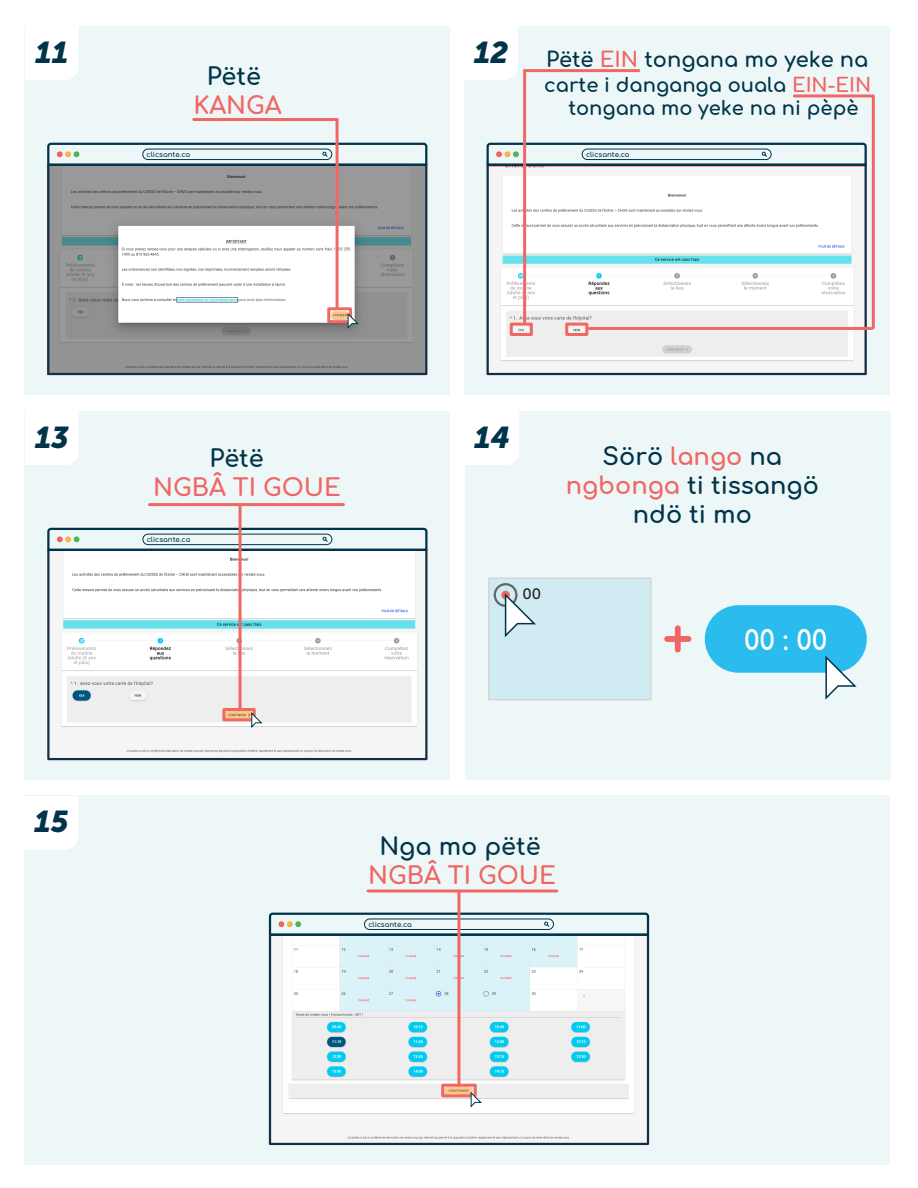
<style>
.page{position:relative;width:918px;height:1188px;background:#fff}
.page>*{position:absolute;margin:0;border:0;box-sizing:border-box;transform-origin:0 0}
.t1{font:italic 30px "Museo Sans 900";color:#00344a}
.t2{font:700 27px "Comfortaa";color:#fff}
.t3{font:700 24px/28.8px "Comfortaa";color:#00344a;text-align:center}
.t4{font:700 24px "Comfortaa";color:#f16664}
.t5{font:700 21px "Comfortaa";color:#00344a}
.t6{font:700 19.5px/23.4px "Comfortaa";color:#00344a;text-align:center}
.t7{font:15px "Museo Sans 500";color:#231f20}
.t8{font:700 7.05px "Comfortaa";color:#00344a}
.s1{color:#f16664}
</style>
<div class="page">
<div style="left:24px;top:796px;width:865px;height:369px;background:#edf7f7"></div>
<div style="left:24px;top:796px;width:54px;height:54px;background:#fff"></div>
<div style="left:465px;top:411px;width:425px;height:369px;background:#edf7f7"></div>
<div style="left:465px;top:411px;width:54px;height:54px;background:#fff"></div>
<svg style="left:664px;top:625px;width:27px;height:27px"></svg>
<div style="left:705px;top:605px;width:162px;height:68px;background:#2abced;border-radius:34px"></div>
<div style="left:488px;top:577px;width:164px;height:123px;background:#d0ecf2;border:2px solid #d4d6d4"></div>
<div style="left:494px;top:583px;width:24px;height:24px;border:2px solid #626667;border-radius:50%"></div>
<svg style="left:501px;top:591px;width:9px;height:8px"></svg>
<svg style="left:503px;top:593px;width:33px;height:44px"></svg>
<svg style="left:824px;top:655px;width:34px;height:45px"></svg>
<div style="left:25px;top:411px;width:425px;height:369px;background:#edf7f7"></div>
<div style="left:25px;top:411px;width:54px;height:54px;background:#fff"></div>
<hr style="left:149px;top:503px;width:195px;height:3px;background:#f06765">
<div style="left:464px;top:26px;width:425px;height:369px;background:#edf7f7"></div>
<div style="left:464px;top:26px;width:54px;height:54px;background:#fff"></div>
<hr style="left:524px;top:69px;width:115px;height:3px;background:#f06765">
<hr style="left:794px;top:94px;width:79px;height:3px;background:#f06765">
<div style="left:25px;top:26px;width:425px;height:369px;background:#edf7f7"></div>
<div style="left:25px;top:26px;width:54px;height:54px;background:#fff"></div>
<hr style="left:194px;top:118px;width:143px;height:3px;background:#f06765">
<img style="left:500px;top:167px;width:354px;height:194px">
<div style="left:487px;top:164px;width:380px;height:211px;border:2px solid #152e47"></div>
<svg style="left:486px;top:142px;width:381px;height:25px"></svg>
<div style="left:510px;top:323px;width:23px;height:13px;border:3px solid #f06764"></div>
<div style="left:565px;top:323px;width:23px;height:13px;border:3px solid #f06764"></div>
<img style="left:50px;top:167px;width:374px;height:205px">
<div style="left:47px;top:164px;width:380px;height:211px;border:2px solid #152e47"></div>
<svg style="left:47px;top:142px;width:381px;height:25px"></svg>
<div style="left:327px;top:307px;width:25px;height:16px;border:3px solid #f06764"></div>
<svg style="left:347px;top:313px;width:12px;height:16px"></svg>
<hr style="left:523px;top:71px;width:3px;height:251px;background:#f06765">
<hr style="left:872px;top:97px;width:3px;height:230px;background:#f06765">
<hr style="left:336px;top:120px;width:3px;height:188px;background:#f06765">
<img style="left:61px;top:552px;width:357px;height:201px">
<div style="left:47px;top:549px;width:381px;height:211px;border:2px solid #152e47"></div>
<svg style="left:47px;top:527px;width:381px;height:25px"></svg>
<div style="left:222px;top:708px;width:34px;height:13px;border:3px solid #f06764"></div>
<hr style="left:239px;top:507px;width:3px;height:201px;background:#f06764">
<svg style="left:251px;top:712px;width:12px;height:17px"></svg>
<div style="left:591px;top:326px;width:278px;height:5px;background:#f06765"></div>
<img style="left:282px;top:937px;width:353px;height:202px">
<div style="left:269px;top:934px;width:380px;height:211px;border:2px solid #152e47"></div>
<svg style="left:268px;top:911px;width:382px;height:26px"></svg>
<div style="left:441px;top:1084px;width:36px;height:13px;border:3px solid #f06764"></div>
<svg style="left:368px;top:889px;width:188px;height:4px"></svg>
<hr style="left:457px;top:891px;width:3px;height:194px;background:#f06764">
<svg style="left:470px;top:1092px;width:13px;height:16px"></svg>
<p class="t1" style="left:35px;top:35px;width:35px">11</p>
<p class="t3" style="left:207px;top:59px;width:56px">Pëtë</p>
<p class="t4" style="left:193px;top:83px;width:90px">KANGA</p>
<p class="t1" style="left:474px;top:35px;width:36px">12</p>
<p class="t5" style="left:546px;top:40px;width:324px">Pëtë <span class="s1">EIN</span> tongana mo yeke na</p>
<p class="t6" style="left:544px;top:71px;width:328px">carte i danganga ouala <span class="s1">EIN-EIN </span>tongana mo yeke na ni pèpè</p>
<p class="t8" style="left:147px;top:148px;width:45px">clicsante.ca</p>
<p class="t8" style="left:586px;top:148px;width:45px">clicsante.ca</p>
<p class="t1" style="left:35px;top:420px;width:36px">13</p>
<p class="t1" style="left:34px;top:805px;width:36px">15</p>
<p class="t3" style="left:209px;top:441px;width:56px">Pëtë</p>
<p class="t4" style="left:153px;top:465px;width:189px">NGBÂ TI GOUE</p>
<p class="t8" style="left:147px;top:533px;width:45px">clicsante.ca</p>
<p class="t1" style="left:474px;top:420px;width:37px">14</p>
<p class="t7" style="left:522px;top:586px;width:20px">00</p>
<p class="t3" style="left:566px;top:439px;width:255px">Sörö <span class="s1">lango</span> na <span class="s1">ngbonga</span> ti tissangö ndö ti mo</p>
<p class="t2" style="left:744px;top:616px;width:85px">00 : 00</p>
<p class="t3" style="left:379px;top:828px;width:163px">Nga mo pëtë</p>
<p class="t4" style="left:368px;top:853px;width:189px">NGBÂ TI GOUE</p>
<p class="t8" style="left:368px;top:918px;width:45px">clicsante.ca</p>
</div>
